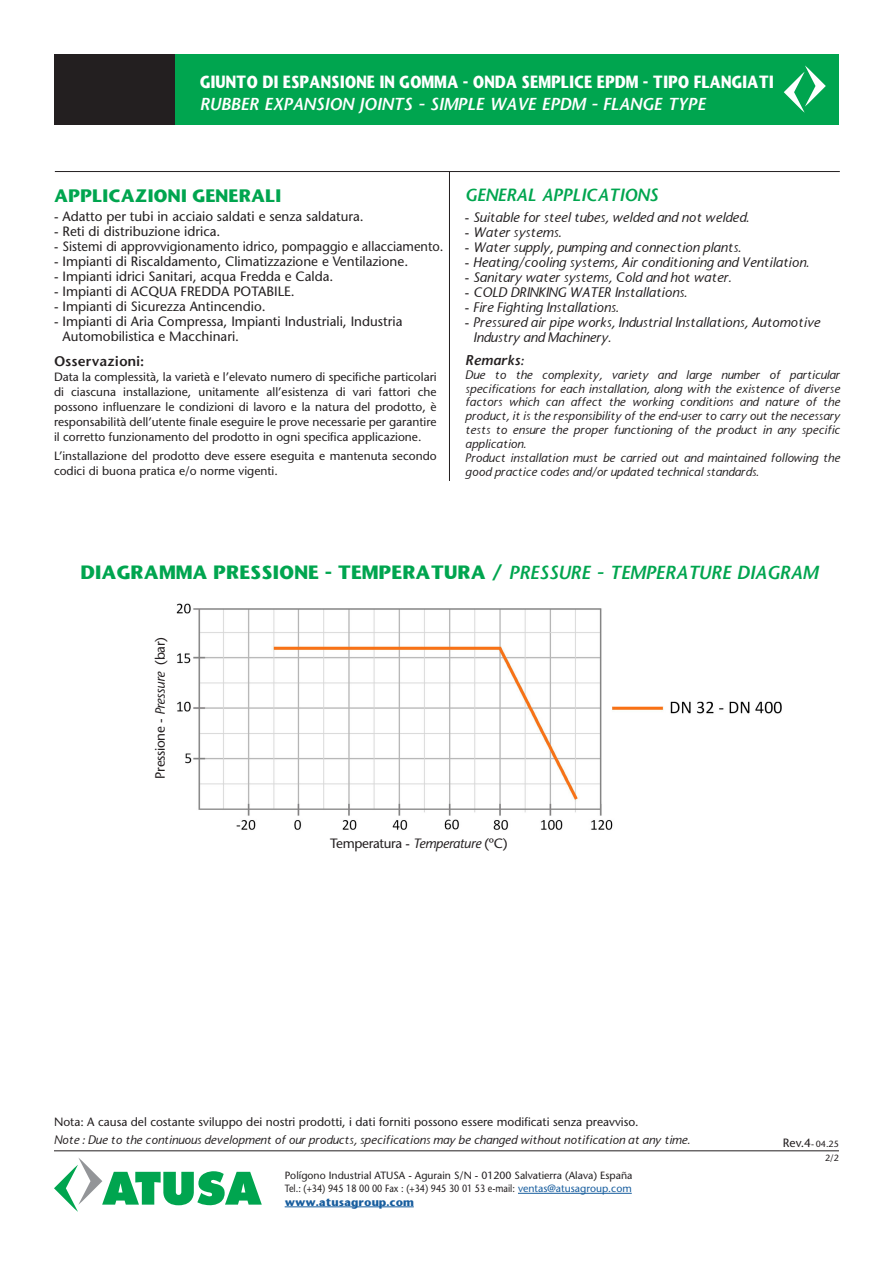
<style>
.page{position:relative;width:893px;height:1263px;background:#fff}
.page>*{position:absolute;margin:0;border:0;box-sizing:border-box;transform-origin:0 0}
.t1{font:700 18px "Stone Sans";color:#00a54f}
.t2{font:700 16.8px "Stone Sans";color:#00a54f}
.FT-ATUSA-Subtitulos-Direito{font:italic 16.8px "Stone Sans Semi Boold";color:#00a54f}
.t3{font:700 16.5px "Stone Sans";color:#fff;scale:.83 1}
.t4{font:italic 16.5px "Stone Sans Semi Boold";color:#fff}
.t5{font:italic 500 13.5px/15px "Stone Sans";color:#231f20}
.t6{font:500 13.5px/15px "Stone Sans Std";color:#231f20}
.t7{font:500 13.5px "Stone Sans Std";color:#231f20;scale:.95 1}
.t8{font:500 13.5px "Stone Sans Std";letter-spacing:-.025em;color:#231f20}
.t9{font:13.5px "Stone Sans Semi Boold";color:#231f20}
.FT-ATUSA-Nota-Superior{font:italic 13.5px "Stone Sans Semi Boold";color:#231f20}
.FT-ATUSA-Nota-Superior-2{font:italic 500 12px/14px "Stone Sans";color:#231f20;text-align:justify}
.t10{font:500 12px/15px "Stone Sans Std";color:#231f20;text-align:justify}
.t11{font:500 10.5px "Stone Sans Std";color:#231f20;scale:.86 1}
.t12{font:500 10.5px "Stone Sans Std";color:#231f20}
.t13{font:700 10.5px "Stone Sans";color:#175d9e}
.t14{font:500 9px "Stone Sans Std";color:#231f20}
.s1{font-family:"Stone Sans Std";font-style:normal}
.s2{font-family:"Stone Sans Semi Boold";font-weight:400;font-style:italic}
.s3{font-style:italic}
.s4{font-size:12px}
.s5{color:#175d9e}
</style>
<div class="page">
<div style="left:136px;top:54px;width:703px;height:70px;background:#00a54f"></div>
<hr style="left:54px;top:1150px;width:785px;height:1px;background:#231f20">
<svg style="left:54px;top:1158px;width:208px;height:54px"></svg>
<hr style="left:518px;top:1193px;width:114px;height:1px;background:#175d9e">
<hr style="left:285px;top:1206px;width:129px;height:1px;background:#175d9e">
<svg style="left:784px;top:65px;width:42px;height:48px"></svg>
<div style="left:54px;top:54px;width:120px;height:70px;background:#231f20"></div>
<hr style="left:449px;top:171px;width:1px;height:310px;background:#231f20">
<hr style="left:55px;top:171px;width:785px;height:1px;background:#231f20">
<img style="left:176px;top:603px;width:606px;height:227px">
<p class="t3" style="left:200px;top:71px;width:693px">GIUNTO DI ESPANSIONE IN GOMMA - ONDA SEMPLICE EPDM - TIPO FLANGIATI</p>
<p class="t4" style="left:200px;top:94px;width:507px">RUBBER EXPANSION JOINTS - SIMPLE WAVE EPDM - FLANGE TYPE</p>
<p class="t2" style="left:54px;top:184px;width:229px">APPLICAZIONI GENERALI</p>
<p class="FT-ATUSA-Subtitulos-Direito" style="left:465px;top:184px;width:195px">GENERAL APPLICATIONS</p>
<p class="t6" style="left:54px;top:209px;width:311px">- Adatto per tubi in acciaio saldati e senza saldatura.</p>
<p class="t6" style="left:54px;top:224px;width:168px">- Reti di distribuzione idrica.</p>
<p class="t7" style="left:54px;top:238px;width:412px">- Sistemi di approvvigionamento idrico, pompaggio e allacciamento.</p>
<p class="t6" style="left:54px;top:254px;width:356px">- Impianti di Riscaldamento, Climatizzazione e Ventilazione.</p>
<p class="t6" style="left:54px;top:269px;width:281px">- Impianti idrici Sanitari, acqua Fredda e Calda.</p>
<p class="t6" style="left:54px;top:284px;width:242px">- Impianti di ACQUA FREDDA POTABILE.</p>
<p class="t6" style="left:54px;top:299px;width:213px">- Impianti di Sicurezza Antincendio.</p>
<p class="t6" style="left:63px;top:314px;width:341px;text-indent:-9px">- Impianti di Aria Compressa, Impianti Industriali, Industria<br>Automobilistica e Macchinari.</p>
<p class="t5" style="left:465px;top:209px;width:286px"><span class="s1">-</span> Suitable for steel tubes, welded and not welded.</p>
<p class="t5" style="left:465px;top:224px;width:98px"><span class="s1">-</span> Water systems.</p>
<p class="t5" style="left:465px;top:239px;width:278px"><span class="s1">-</span> Water supply, pumping and connection plants.</p>
<p class="t5" style="left:465px;top:254px;width:346px"><span class="s1">-</span> Heating/cooling systems, Air conditioning and Ventilation.</p>
<p class="t5" style="left:465px;top:269px;width:268px"><span class="s1">-</span> Sanitary water systems, Cold and hot water.</p>
<p class="t5" style="left:465px;top:284px;width:224px"><span class="s1">-</span> COLD DRINKING WATER Installations.</p>
<p class="t5" style="left:465px;top:299px;width:155px"><span class="s1">-</span> Fire Fighting Installations.</p>
<p class="t5" style="left:473px;top:314px;width:348px;text-indent:-9px"><span class="s1">-</span> Pressured air pipe works, Industrial Installations, Automotive<br>Industry and Machinery.</p>
<p class="t9" style="left:54px;top:352px;width:91px">Osservazioni:</p>
<p class="t10" style="left:54px;top:369px;width:384px">Data la complessità, la varietà e l’elevato numero di specifiche particolari di ciascuna installazione, unitamente all’esistenza di vari fattori che possono influenzare le condizioni di lavoro e la natura del prodotto, è responsabilità dell’utente finale eseguire le prove necessarie per garantire il corretto funzionamento del prodotto in ogni specifica applicazione.</p>
<p class="t10" style="left:54px;top:448px;width:384px">L’installazione del prodotto deve essere eseguita e mantenuta secondo codici di buona pratica e/o norme vigenti.</p>
<p class="FT-ATUSA-Nota-Superior" style="left:465px;top:351px;width:60px">Remarks:</p>
<p class="FT-ATUSA-Nota-Superior-2" style="left:465px;top:367px;width:376px">Due to the complexity, variety and large number of particular specifications for each installation, along with the existence of diverse factors which can affect the working conditions and nature of the product, it is the responsibility of the end-user to carry out the necessary tests to ensure the proper functioning of the product in any specific application.</p>
<p class="FT-ATUSA-Nota-Superior-2" style="left:465px;top:451px;width:376px">Product installation must be carried out and maintained following the good practice codes and/or updated technical standards.</p>
<p class="t1" style="left:80px;top:560px;width:739px">DIAGRAMMA PRESSIONE - TEMPERATURA / <span class="s2">PRESSURE - TEMPERATURE DIAGRAM</span></p>
<p class="t8" style="left:152px;top:778px;width:143px;rotate:-90deg">Pressione - <span class="s3">Pressure</span> (bar)</p>
<p class="t8" style="left:330px;top:836px;width:179px">Temperatura - <span class="s3">Temperature</span> (ºC)</p>
<p class="t10" style="left:54px;top:1115px;width:586px">Nota: A causa del costante sviluppo dei nostri prodotti, i dati forniti possono essere modificati senza preavviso.</p>
<p class="FT-ATUSA-Nota-Superior-2" style="left:54px;top:1133px;width:637px">Note : Due to the continuous development of our products, specifications may be changed without notification at any time.</p>
<p class="t14" style="left:783px;top:1138px;width:58px"><span class="s4">Rev.4</span>- 04.25</p>
<p class="t14" style="left:825px;top:1153px;width:15px">2/2</p>
<p class="t12" style="left:285px;top:1169px;width:349px">Polígono Industrial ATUSA - Agurain S/N - 01200 Salvatierra (Alava) España</p>
<p class="t11" style="left:285px;top:1182px;width:405px">Tel.: (+34) 945 18 00 00 Fax : (+34) 945 30 01 53 e-mail: <span class="s5">ventas@atusagroup.com</span></p>
<p class="t13" style="left:285px;top:1195px;width:131px">www.atusagroup.com</p>
</div>
